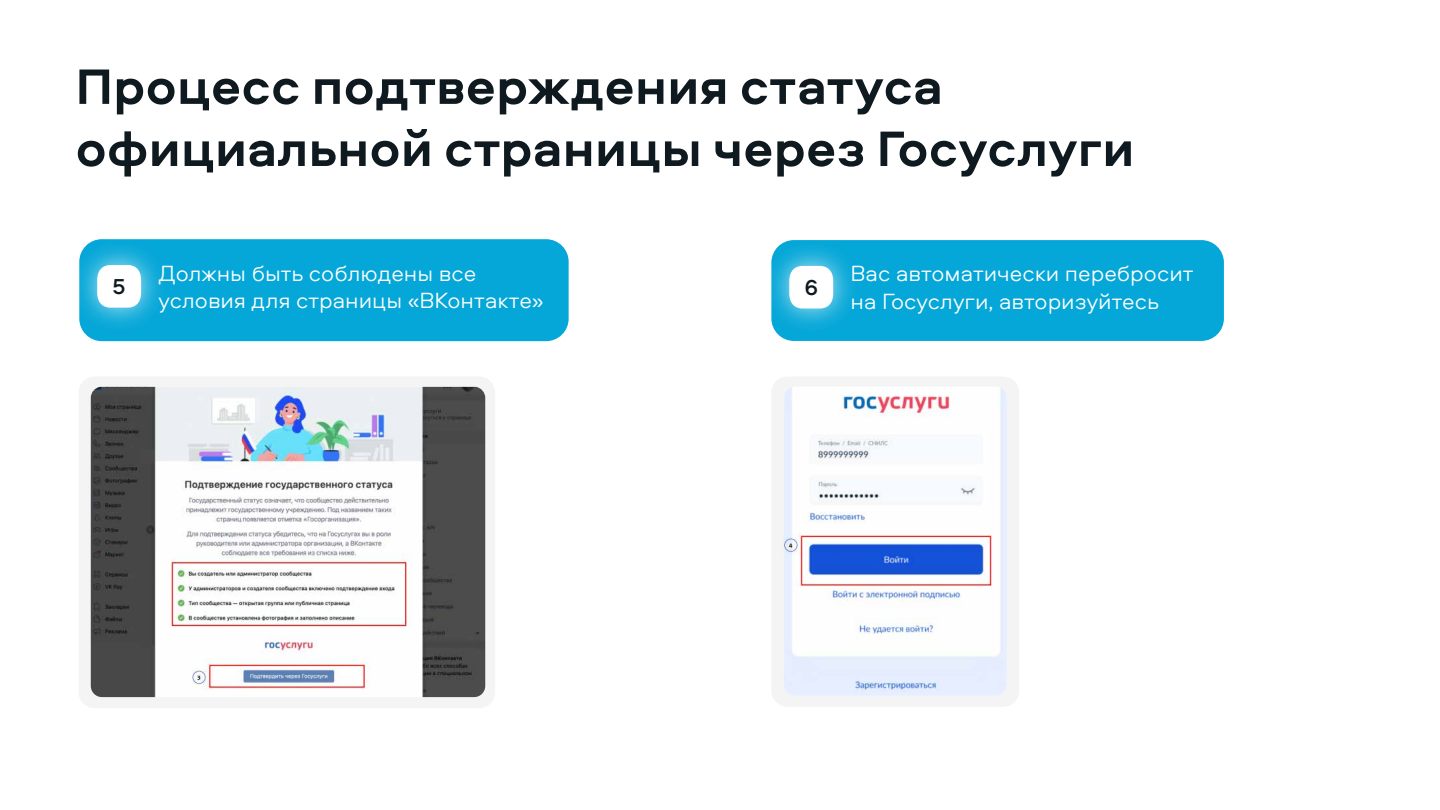
<style>
.page{position:relative;width:1440px;height:810px;background:#fff}
.page>*{position:absolute;margin:0;border:0;box-sizing:border-box;transform-origin:0 0}
.t1{font:700 51.75px/62.1px "Aeroport";color:#0f1a20}
.t2{font:300 22.95px/27.5px "Aeroport";color:#fff}
.t3{font:500 22.5px "Aeroport";color:#0f1a20}
</style>
<div class="page">
<div style="left:79px;top:239px;width:490px;height:102px;background:#05a7d8;border-radius:22px"></div>
<img style="left:79px;top:239px;width:96px;height:103px">
<svg style="left:97px;top:265px;width:44px;height:43px;background:#edf8fc"></svg>
<div style="left:79px;top:377px;width:416px;height:331px;background:#f4f4f4;border-radius:16px"></div>
<img style="left:91px;top:387px;width:394px;height:310px">
<div style="left:771px;top:240px;width:453px;height:101px;background:#05a7d8;border-radius:23px"></div>
<img style="left:771px;top:240px;width:96px;height:101px">
<svg style="left:789px;top:266px;width:44px;height:43px;background:#edf8fc"></svg>
<div style="left:771px;top:377px;width:248px;height:330px;background:#f4f4f4;border-radius:16px"></div>
<img style="left:784px;top:387px;width:223px;height:308px">
<h1 class="t1" style="left:75px;top:53px;width:1061px">Процесс подтверждения статуса официальной страницы через Госуслуги</h1>
<p class="t3" style="left:113px;top:271px;width:15px">5</p>
<p class="t2" style="left:159px;top:258px;width:387px">Должны быть соблюдены все условия для страницы «ВКонтакте»</p>
<p class="t3" style="left:804px;top:272px;width:15px">6</p>
<p class="t2" style="left:851px;top:259px;width:344px">Вас автоматически перебросит на Госуслуги, авторизуйтесь</p>
</div>
